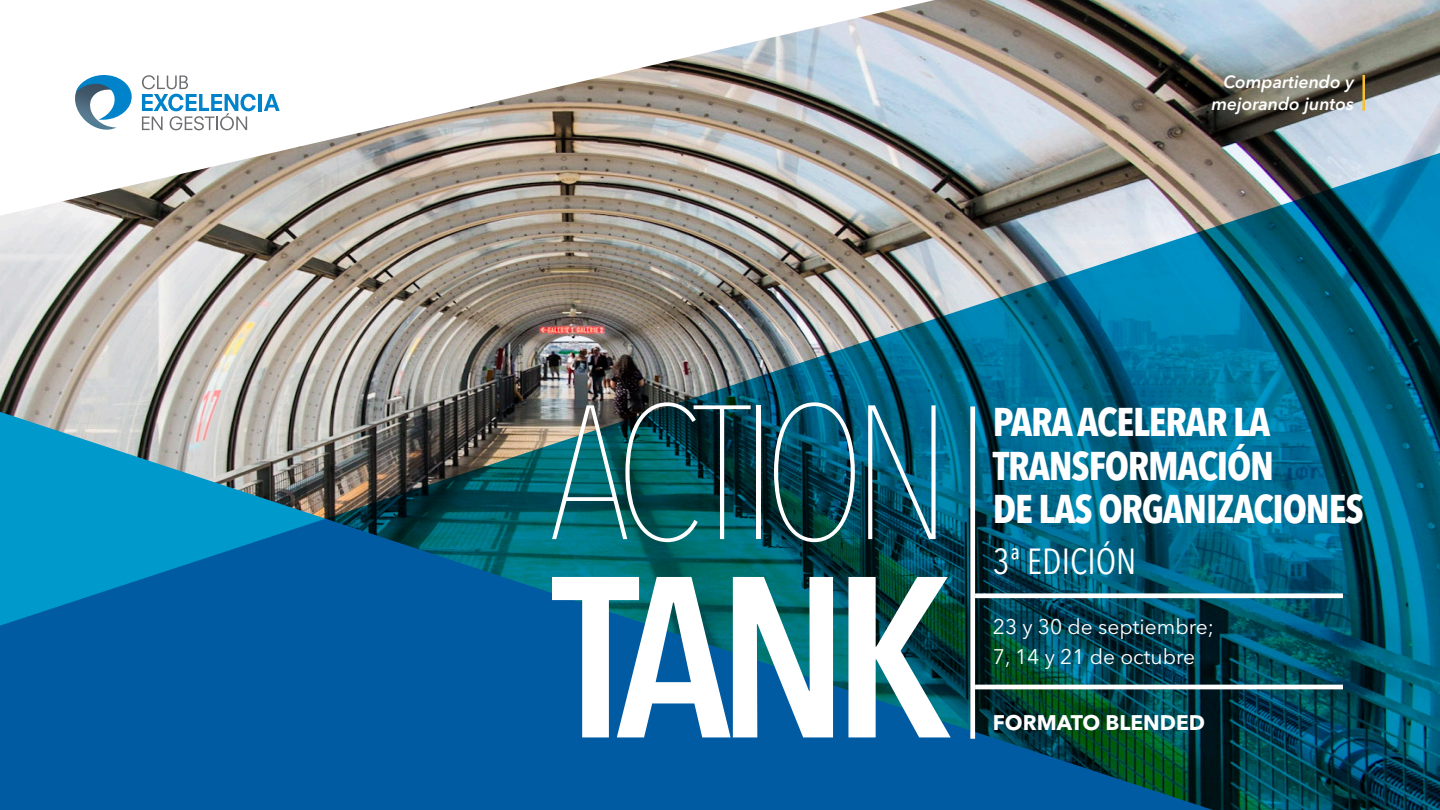
<style>
.page{position:relative;width:1440px;height:810px;background:#fff}
.page>*{position:absolute;margin:0;border:0;box-sizing:border-box;transform-origin:0 0}
.t1{font:600 condensed 226.65px "Avenir Next LT Pro";color:#fff}
.t2{font:200 condensed 188.93px "Avenir Next LT Pro";letter-spacing:-.075em;color:#fff}
.t3{font:700 condensed 39.75px/43.5px "Avenir Next LT Pro";letter-spacing:-.03em;color:#fff}
.t4{font:condensed 36px "Avenir Next LT Pro";color:#fff}
.t5{font:21px/30.8px "Avenir Next LT Pro";color:#fff}
.t6{font:700 21px "Avenir Next LT Pro";color:#fff}
.t7{font:italic 600 17.62px/21.8px "Avenir Next LT Pro";color:#fff;text-align:right}
</style>
<div class="page">
<img style="left:935px;top:0;width:505px;height:153px">
<img style="left:141px;top:0;width:794px;height:153px">
<img style="left:0;top:153px;width:1440px;height:657px">
<hr style="left:1362px;top:75px;width:3px;height:36px;background:#f7c02c">
<div style="left:970px;top:406px;width:5px;height:333px;background:#fff"></div>
<div style="left:975px;top:593px;width:368px;height:5px;background:#fff"></div>
<hr style="left:975px;top:685px;width:368px;height:4px;background:#fff">
<svg style="left:75px;top:75px;width:57px;height:55px"></svg>
<svg style="left:142px;top:75px;width:114px;height:55px"></svg>
<hr style="left:259px;top:94px;width:3px;height:17px;background:#0083ca">
<svg style="left:264px;top:94px;width:16px;height:17px"></svg>
<p class="t7" style="left:1212px;top:71px;width:144px">Compartiendo y mejorando juntos</p>
<p class="t2" style="left:550px;top:361px;width:404px">ACTION</p>
<p class="t1" style="left:552px;top:520px;width:401px">TANK</p>
<p class="t3" style="left:993px;top:400px;width:283px">PARA ACELERAR LA<br>TRANSFORMACIÓN</p>
<p class="t3" style="left:993px;top:487px;width:372px">DE LAS ORGANIZACIONES</p>
<p class="t4" style="left:993px;top:539px;width:145px">3ª EDICIÓN</p>
<p class="t5" style="left:993px;top:611px;width:223px">23 y 30 de septiembre;<br>7, 14 y 21 de octubre</p>
<p class="t6" style="left:993px;top:710px;width:214px">FORMATO BLENDED</p>
</div>
